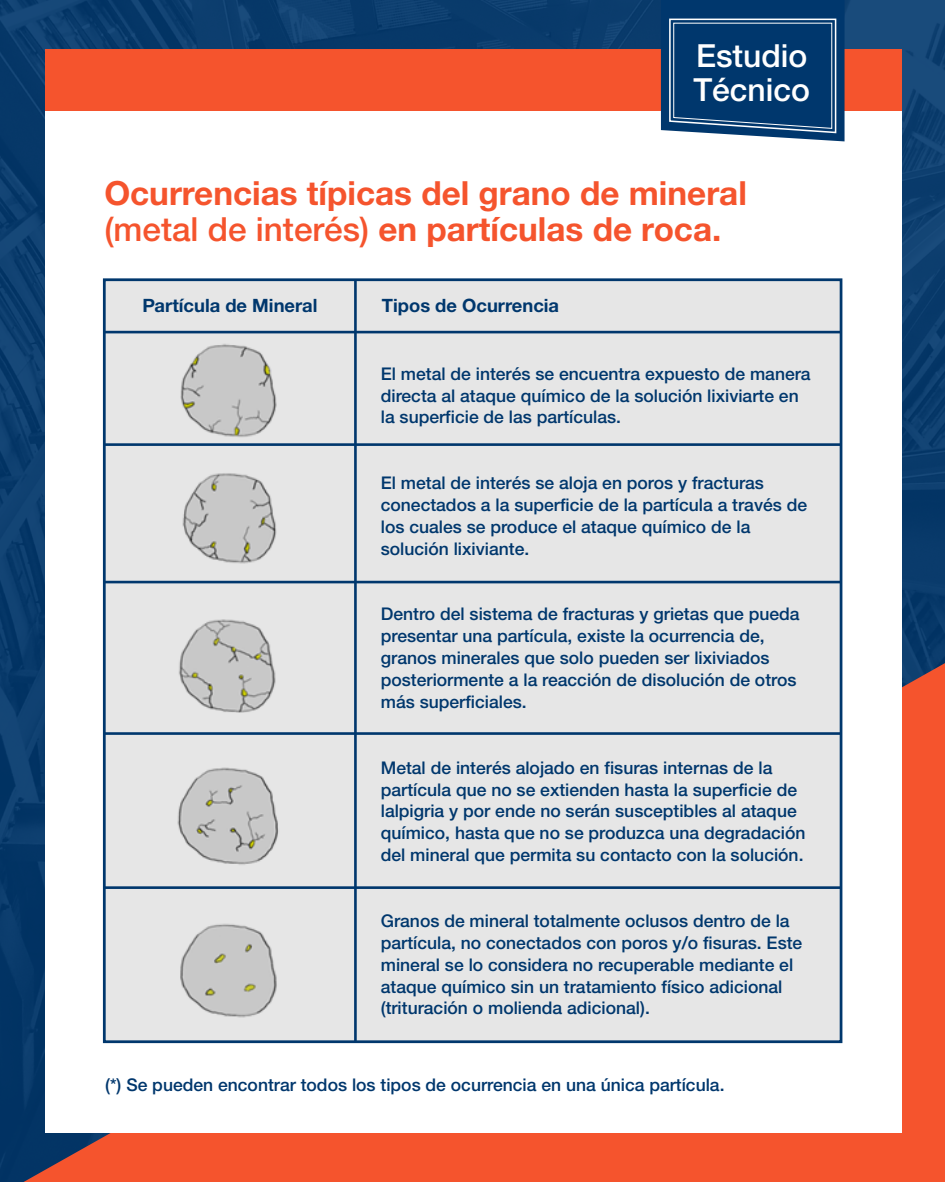
<style>
.page{position:relative;width:945px;height:1182px;background:#fff}
.page>*{position:absolute;margin:0;border:0;box-sizing:border-box;transform-origin:0 0}
.t1{font:700 33.25px/36.8px "Helvetica Neue";color:#f5542d}
.t2{font:500 31.85px/33.4px "Helvetica Neue";color:#fff}
.t3{font:700 18.38px "Helvetica Neue";color:#00376d}
.t4{font:500 17.5px/21.9px "Helvetica Neue";color:#00376d}
.s1{font-weight:500}
</style>
<div class="page">
<div style="left:0;top:0;width:945px;height:1181px;background:linear-gradient(to bottom,#0f4171,#033565)"></div>
<svg style="left:24px;top:663px;width:921px;height:518px;background:#cc5139"></svg>
<div style="left:45px;top:49px;width:857px;height:1083px;background:#fff"></div>
<div style="left:45px;top:49px;width:857px;height:62px;background:#f5542d"></div>
<svg style="left:661px;top:0;width:184px;height:141px;background:#184a7b"></svg>
<div style="left:103px;top:278px;width:739px;height:764px;background:#e6e6e6;border:3px solid #00376d"></div>
<hr style="left:104px;top:331px;width:737px;height:2px;background:#00376d">
<hr style="left:104px;top:443px;width:737px;height:3px;background:#00376d">
<hr style="left:104px;top:580px;width:737px;height:3px;background:#00376d">
<hr style="left:104px;top:732px;width:737px;height:2px;background:#00376d">
<hr style="left:104px;top:886px;width:737px;height:2px;background:#00376d">
<hr style="left:354px;top:279px;width:3px;height:762px;background:#00376d">
<img style="left:180px;top:344px;width:97px;height:93px">
<img style="left:182px;top:473px;width:95px;height:91px">
<img style="left:179px;top:619px;width:97px;height:94px">
<img style="left:177px;top:767px;width:101px;height:98px">
<img style="left:180px;top:924px;width:97px;height:94px">
<h2 class="t2" style="left:693px;top:39px;width:118px">Estudio<br>Técnico</h2>
<h1 class="t1" style="left:104px;top:175px;width:644px">Ocurrencias típicas del grano de mineral <span class="s1">(metal de interés)</span> en partículas de roca.</h1>
<p class="t3" style="left:142px;top:291px;width:177px">Partícula de Mineral</p>
<p class="t3" style="left:382px;top:291px;width:179px">Tipos de Ocurrencia</p>
<p class="t4" style="left:381px;top:362px;width:431px">El metal de interés se encuentra expuesto de manera directa al ataque químico de la solución lixiviarte en la superficie de las partículas.</p>
<p class="t4" style="left:381px;top:471px;width:428px">El metal de interés se aloja en poros y fracturas conectados a la superficie de la partícula a través de los cuales se produce el ataque químico de la solución lixiviante.</p>
<p class="t4" style="left:381px;top:603px;width:420px">Dentro del sistema de fracturas y grietas que pueda presentar una partícula, existe la ocurrencia de, granos minerales que solo pueden ser lixiviados posteriormente a la reacción de disolución de otros más superficiales.</p>
<p class="t4" style="left:381px;top:756px;width:426px">Metal de interés alojado en fisuras internas de la partícula que no se extienden hasta la superficie de lalpigria y por ende no serán susceptibles al ataque químico, hasta que no se produzca una degradación del mineral que permita su contacto con la solución.</p>
<p class="t4" style="left:381px;top:909px;width:423px">Granos de mineral totalmente oclusos dentro de la partícula, no conectados con poros y/o fisuras. Este mineral se lo considera no recuperable mediante el ataque químico sin un tratamiento físico adicional (trituración o molienda adicional).</p>
<p class="t4" style="left:105px;top:1073px;width:621px">(*) Se pueden encontrar todos los tipos de ocurrencia en una única partícula.</p>
</div>
